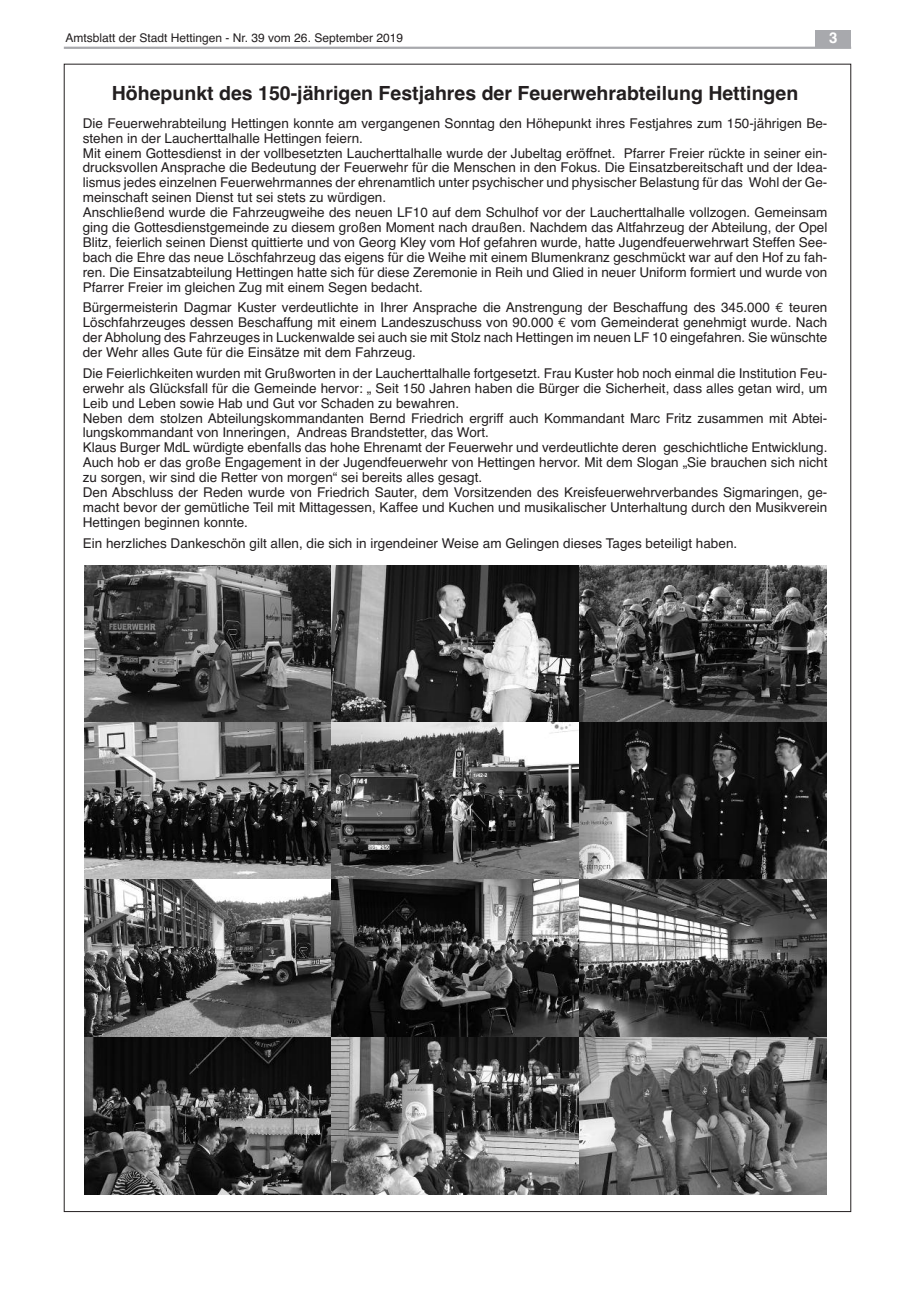
<style>
.page{position:relative;width:915px;height:1297px;background:#fff}
.page>*{position:absolute;margin:0;border:0;box-sizing:border-box;transform-origin:0 0}
.t1{font:700 19.5px "Helvetica";color:#231f20}
.t2{font:700 15px "Helvetica";color:#fff}
.t3{font:13.5px/14.9px "Helvetica";color:#231f20}
.t4{font:12px "Helvetica";color:#231f20}
.s1{font-family:"Euro Mono"}
</style>
<div class="page">
<hr style="left:64px;top:47px;width:786px;height:2px;background:#a8a9ad">
<div style="left:815px;top:30px;width:35px;height:17px;background:#a8a9ad"></div>
<img style="left:85px;top:565px;width:247px;height:157px">
<svg style="left:332px;top:565px;width:247px;height:157px;background:#555"></svg>
<svg style="left:579px;top:565px;width:247px;height:157px;background:#474747"></svg>
<svg style="left:85px;top:722px;width:247px;height:158px;background:#616161"></svg>
<svg style="left:332px;top:722px;width:247px;height:158px;background:#616161"></svg>
<svg style="left:579px;top:722px;width:247px;height:158px;background:#2d2d2d"></svg>
<svg style="left:85px;top:880px;width:247px;height:157px;background:#6a6a6a"></svg>
<svg style="left:332px;top:880px;width:247px;height:157px;background:#3e3e3e"></svg>
<svg style="left:579px;top:880px;width:247px;height:157px;background:#4e4e4e"></svg>
<svg style="left:85px;top:1037px;width:247px;height:157px;background:#373737"></svg>
<svg style="left:332px;top:1037px;width:247px;height:157px;background:#646464"></svg>
<svg style="left:579px;top:1037px;width:247px;height:157px;background:#757575"></svg>
<p class="t4" style="left:65px;top:31px;width:339px">Amtsblatt der Stadt Hettingen - Nr. 39 vom 26. September 2019</p>
<p class="t2" style="left:829px;top:29px;width:10px">3</p>
<h1 class="t1" style="left:112px;top:82px;width:687px">Höhepunkt des 150-jährigen Festjahres der Feuerwehrabteilung Hettingen</h1>
<p class="t3" style="left:83px;top:116px;width:746px">Die Feuerwehrabteilung Hettingen konnte am vergangenen Sonntag den Höhepunkt ihres Festjahres zum 150-jährigen Be&shy;stehen in der Laucherttalhalle Hettingen feiern.<br>Mit einem Gottesdienst in der vollbesetzten Laucherttalhalle wurde der Jubeltag eröffnet. Pfarrer Freier rückte in seiner ein&shy;drucksvollen Ansprache die Bedeutung der Feuerwehr für die Menschen in den Fokus. Die Einsatzbereitschaft und der Idea&shy;lismus jedes einzelnen Feuerwehrmannes der ehrenamtlich unter psychischer und physischer Belastung für das Wohl der Ge&shy;meinschaft seinen Dienst tut sei stets zu würdigen.<br>Anschließend wurde die Fahrzeugweihe des neuen LF10 auf dem Schulhof vor der Laucherttalhalle vollzogen. Gemeinsam ging die Gottesdienstgemeinde zu diesem großen Moment nach draußen. Nachdem das Altfahrzeug der Abteilung, der Opel Blitz, feierlich seinen Dienst quittierte und von Georg Kley vom Hof gefahren wurde, hatte Jugendfeuerwehrwart Steffen See&shy;bach die Ehre das neue Löschfahrzeug das eigens für die Weihe mit einem Blumenkranz geschmückt war auf den Hof zu fah&shy;ren. Die Einsatzabteilung Hettingen hatte sich für diese Zeremonie in Reih und Glied in neuer Uniform formiert und wurde von Pfarrer Freier im gleichen Zug mit einem Segen bedacht.</p>
<p class="t3" style="left:83px;top:300px;width:746px;text-align:justify">Bürgermeisterin Dagmar Kuster verdeutlichte in Ihrer Ansprache die Anstrengung der Beschaffung des 345.000 <span class="s1">€</span> teuren Löschfahrzeuges dessen Beschaffung mit einem Landeszuschuss von 90.000 <span class="s1">€</span> vom Gemeinderat genehmigt wurde. Nach derAbholung des Fahrzeuges in Luckenwalde sei auch sie mit Stolz nach Hettingen im neuen LF 10 eingefahren. Sie wünschte der Wehr alles Gute für die Einsätze mit dem Fahrzeug.</p>
<p class="t3" style="left:83px;top:366px;width:746px">Die Feierlichkeiten wurden mit Grußworten in der Laucherttalhalle fortgesetzt. Frau Kuster hob noch einmal die Institution Feu&shy;erwehr als Glücksfall für die Gemeinde hervor: „ Seit 150 Jahren haben die Bürger die Sicherheit, dass alles getan wird, um Leib und Leben sowie Hab und Gut vor Schaden zu bewahren.<br>Neben dem stolzen Abteilungskommandanten Bernd Friedrich ergriff auch Kommandant Marc Fritz zusammen mit Abtei&shy;lungskommandant von Inneringen, Andreas Brandstetter, das Wort.<br>Klaus Burger MdL würdigte ebenfalls das hohe Ehrenamt der Feuerwehr und verdeutlichte deren geschichtliche Entwicklung.<br>Auch hob er das große Engagement in der Jugendfeuerwehr von Hettingen hervor. Mit dem Slogan „Sie brauchen sich nicht zu sorgen, wir sind die Retter von morgen“ sei bereits alles gesagt.<br>Den Abschluss der Reden wurde von Friedrich Sauter, dem Vorsitzenden des Kreisfeuerwehrverbandes Sigmaringen, ge&shy;macht bevor der gemütliche Teil mit Mittagessen, Kaffee und Kuchen und musikalischer Unterhaltung durch den Musikverein Hettingen beginnen konnte.</p>
<p class="t3" style="left:83px;top:536px;width:655px">Ein herzliches Dankeschön gilt allen, die sich in irgendeiner Weise am Gelingen dieses Tages beteiligt haben.</p>
</div>
